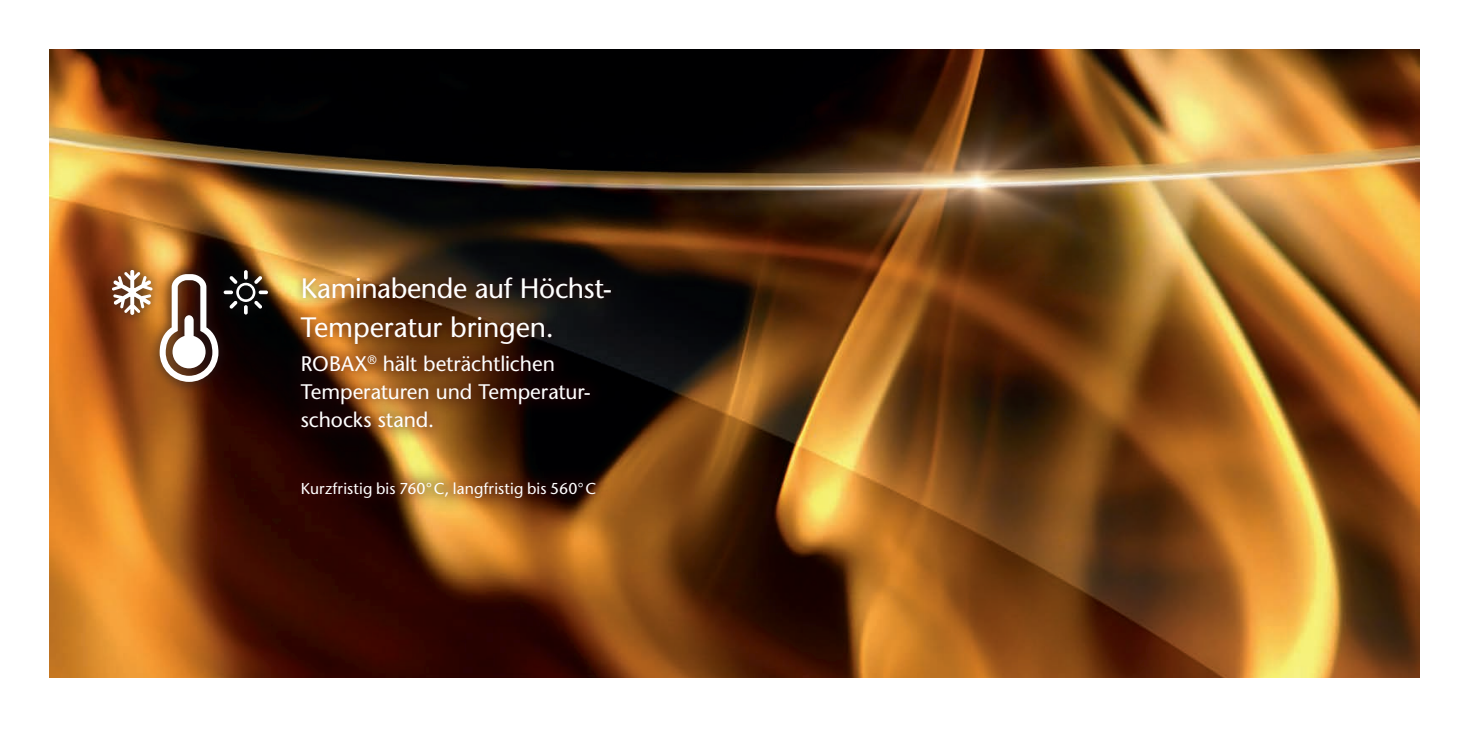
<style>
.page{position:relative;width:1469px;height:735px;background:#fff}
.page>*{position:absolute;margin:0;border:0;box-sizing:border-box;transform-origin:0 0}
.t1{font:500 28px/38.5px "Stone Sans Std";letter-spacing:-.01em;color:#fff}
.t2{font:500 21px/28px "Stone Sans Std";letter-spacing:-.005em;color:#fff}
.t3{font:500 15.75px "Stone Sans Std";letter-spacing:.01em;color:#fff}
</style>
<div class="page">
<img style="left:50px;top:50px;width:1369px;height:627px">
<div style="left:102px;top:259px;width:176px;height:133px;background:#231f20;opacity:.84"></div>
<svg style="left:113px;top:270px;width:40px;height:45px"></svg>
<svg style="left:160px;top:274px;width:58px;height:107px"></svg>
<svg style="left:224px;top:270px;width:44px;height:44px;background:#433e39"></svg>
<div style="left:292px;top:269px;width:327px;height:83px;background:#3b0306;opacity:.39"></div>
<div style="left:284px;top:337px;width:329px;height:177px;background:#3b0306;opacity:.41"></div>
<h1 class="t1" style="left:301px;top:269px;width:313px">Kaminabende auf Höchst-<br>Temperatur bringen.</h1>
<p class="t2" style="left:301px;top:349px;width:291px">ROBAX<sup>®</sup> hält beträchtlichen<br>Temperaturen und Temperatur&shy;schocks stand.</p>
<p class="t3" style="left:301px;top:478px;width:297px">Kurzfristig bis 760°C, langfristig bis 560°C</p>
</div>
